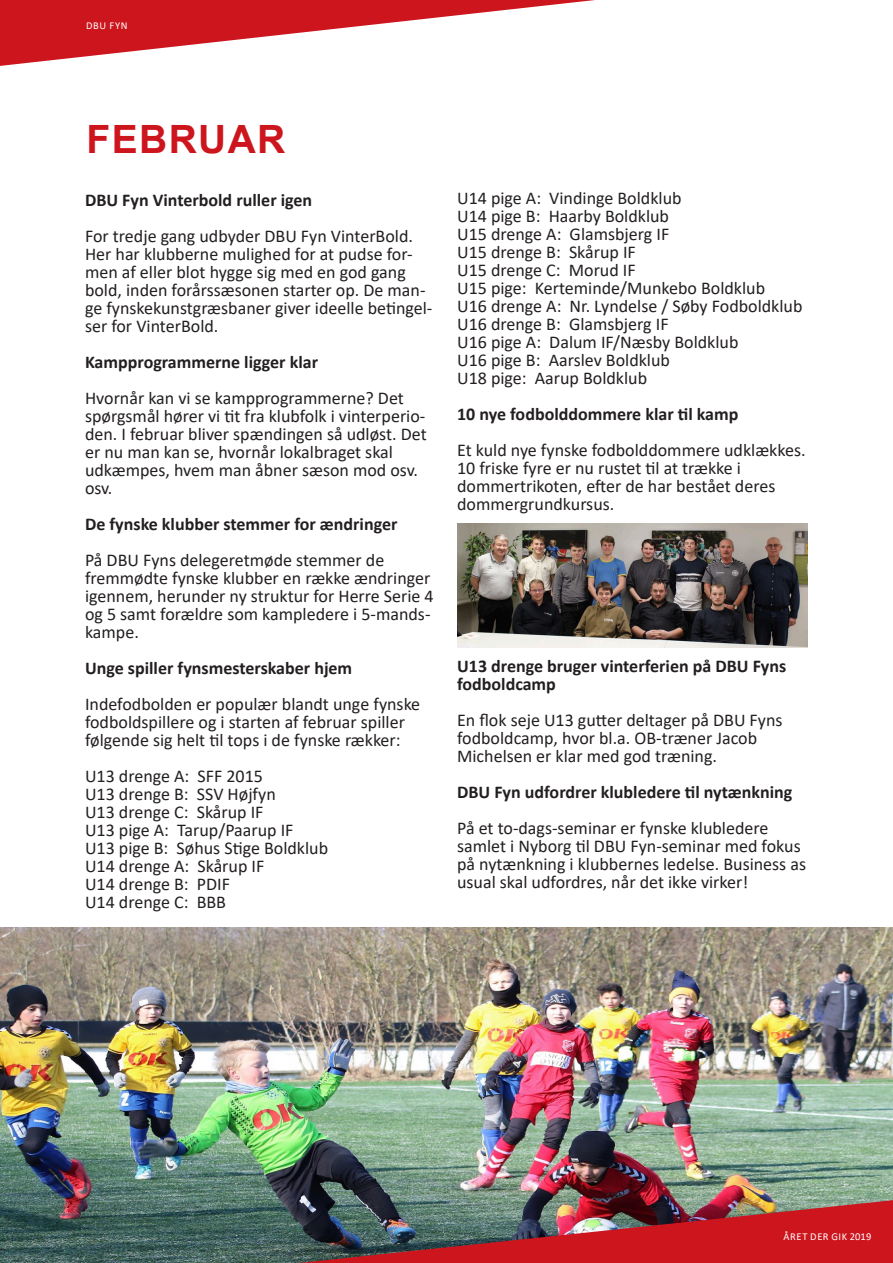
<style>
.page{position:relative;width:893px;height:1263px;background:#fff}
.page>*{position:absolute;margin:0;border:0;box-sizing:border-box;transform-origin:0 0}
.Overskrift{font:700 39px "Arial";letter-spacing:.035em;color:#cd151d}
.Brød{font:18px/18px "Calibri";color:#231f20}
.Brød-2{font:700 18px/18px "Calibri";color:#231f20}
.t1{font:10.5px "Calibri";letter-spacing:.055em;color:#fff}
</style>
<div class="page">
<img style="left:0;top:927px;width:893px;height:336px">
<img style="left:457px;top:524px;width:351px;height:123px">
<img style="left:299px;top:1200px;width:594px;height:63px">
<svg style="left:0;top:0;width:595px;height:66px"></svg>
<p class="t1" style="left:86px;top:18px;width:43px">DBU FYN</p>
<p class="Overskrift" style="left:87px;top:112px;width:200px">FEBRUAR</p>
<p class="Brød-2" style="left:85px;top:191px;width:229px">DBU Fyn Vinterbold ruller igen</p>
<p class="Brød" style="left:85px;top:227px;width:349px">For tredje gang udbyder DBU Fyn VinterBold.<br>Her har klubberne mulighed for at pudse for&shy;men af eller blot hygge sig med en god gang bold, inden forårssæsonen starter op. De man&shy;ge fynskekunstgræsbaner giver ideelle betingel&shy;ser for VinterBold.</p>
<p class="Brød-2" style="left:85px;top:353px;width:235px">Kampprogrammerne ligger klar</p>
<p class="Brød" style="left:85px;top:389px;width:343px">Hvornår kan vi se kampprogrammerne? Det spørgsmål hører vi tit fra klubfolk i vinterperio&shy;den. I februar bliver spændingen så udløst. Det er nu man kan se, hvornår lokalbraget skal</p>
<p class="Brød" style="left:85px;top:461px;width:334px">udkæmpes, hvem man åbner sæson mod osv. osv.</p>
<p class="Brød-2" style="left:85px;top:515px;width:314px">De fynske klubber stemmer for ændringer</p>
<p class="Brød" style="left:85px;top:551px;width:350px">På DBU Fyns delegeretmøde stemmer de fremmødte fynske klubber en række ændringer igennem, herunder ny struktur for Herre Serie 4 og 5 samt forældre som kampledere i 5-mands&shy;kampe.</p>
<p class="Brød-2" style="left:85px;top:659px;width:269px">Unge spiller fynsmesterskaber hjem</p>
<p class="Brød" style="left:85px;top:695px;width:337px">Indefodbolden er populær blandt unge fynske fodboldspillere og i starten af februar spiller følgende sig helt til tops i de fynske rækker:</p>
<p class="Brød" style="left:85px;top:767px;width:179px">U13 drenge A: SFF 2015</p>
<p class="Brød" style="left:85px;top:785px;width:192px">U13 drenge B: SSV Højfyn</p>
<p class="Brød" style="left:85px;top:803px;width:180px">U13 drenge C: Skårup IF</p>
<p class="Brød" style="left:85px;top:821px;width:210px">U13 pige A: Tarup/Paarup IF</p>
<p class="Brød" style="left:85px;top:839px;width:245px">U13 pige B: Søhus Stige Boldklub</p>
<p class="Brød" style="left:85px;top:857px;width:181px">U14 drenge A: Skårup IF</p>
<p class="Brød" style="left:85px;top:875px;width:147px">U14 drenge B: PDIF</p>
<p class="Brød" style="left:85px;top:893px;width:143px">U14 drenge C: BBB</p>
<p class="Brød" style="left:457px;top:188px;width:226px">U14 pige A: Vindinge Boldklub</p>
<p class="Brød" style="left:457px;top:206px;width:213px">U14 pige B: Haarby Boldklub</p>
<p class="Brød" style="left:457px;top:224px;width:214px">U15 drenge A: Glamsbjerg IF</p>
<p class="Brød" style="left:457px;top:242px;width:180px">U15 drenge B: Skårup IF</p>
<p class="Brød" style="left:457px;top:260px;width:180px">U15 drenge C: Morud IF</p>
<p class="Brød" style="left:457px;top:278px;width:310px">U15 pige: Kerteminde/Munkebo Boldklub</p>
<p class="Brød" style="left:457px;top:296px;width:347px">U16 drenge A: Nr. Lyndelse / Søby Fodboldklub</p>
<p class="Brød" style="left:457px;top:314px;width:213px">U16 drenge B: Glamsbjerg IF</p>
<p class="Brød" style="left:457px;top:332px;width:283px">U16 pige A: Dalum IF/Næsby Boldklub</p>
<p class="Brød" style="left:457px;top:350px;width:214px">U16 pige B: Aarslev Boldklub</p>
<p class="Brød" style="left:457px;top:368px;width:192px">U18 pige: Aarup Boldklub</p>
<p class="Brød-2" style="left:457px;top:405px;width:283px">10 nye fodbolddommere klar til kamp</p>
<p class="Brød" style="left:457px;top:440px;width:350px">Et kuld nye fynske fodbolddommere udklækkes.<br>10 friske fyre er nu rustet til at trække i dommertrikoten, efter de har bestået deres dommergrundkursus.</p>
<p class="Brød-2" style="left:457px;top:657px;width:331px">U13 drenge bruger vinterferien på DBU Fyns fodboldcamp</p>
<p class="Brød" style="left:457px;top:710px;width:327px">En flok seje U13 gutter deltager på DBU Fyns fodboldcamp, hvor bl.a. OB-træner Jacob<br>Michelsen er klar med god træning.</p>
<p class="Brød-2" style="left:457px;top:783px;width:337px">DBU Fyn udfordrer klubledere til nytænkning</p>
<p class="Brød" style="left:457px;top:818px;width:350px">På et to-dags-seminar er fynske klubledere samlet i Nyborg til DBU Fyn-seminar med fokus på nytænkning i klubbernes ledelse. Business as usual skal udfordres, når det ikke virker!</p>
<p class="t1" style="left:783px;top:1229px;width:89px">ÅRET DER GIK 2019</p>
</div>
